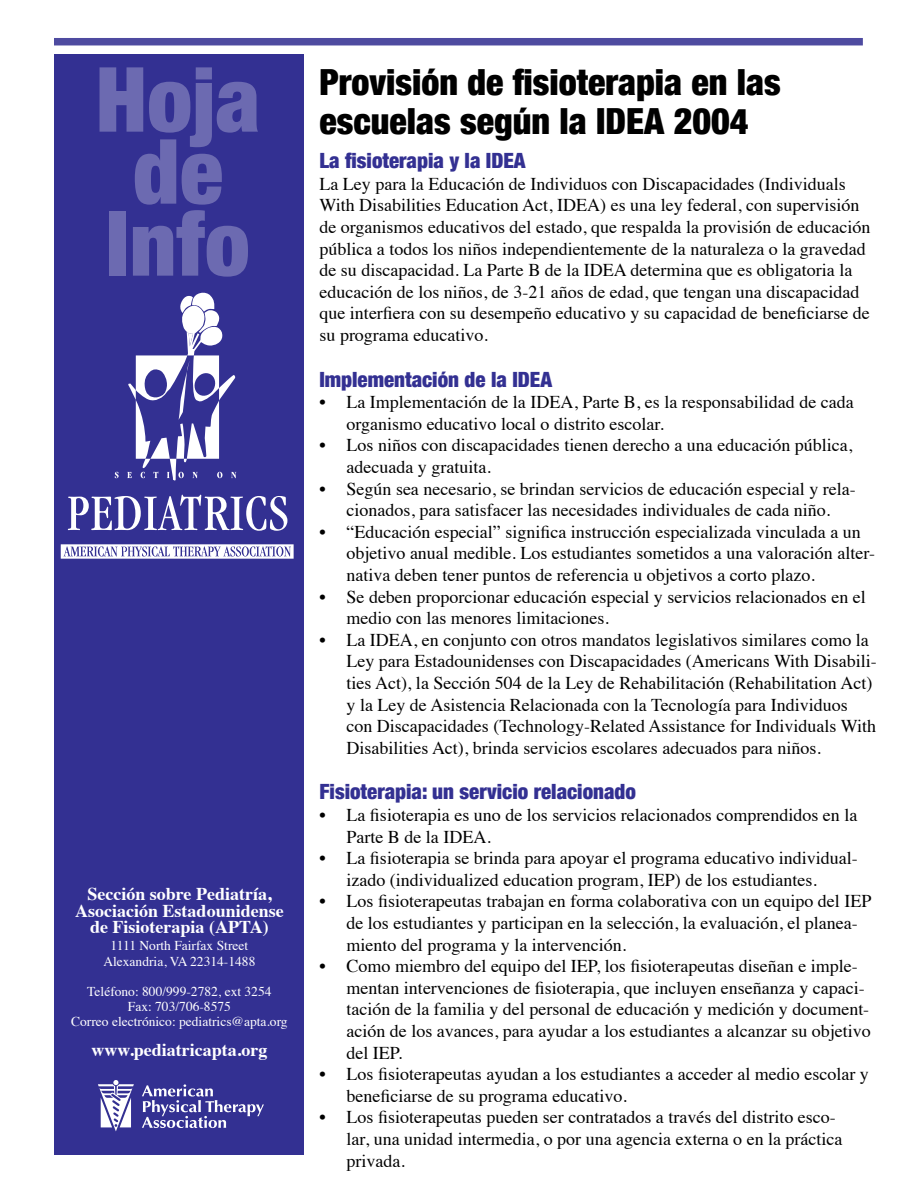
<style>
.page{position:relative;width:918px;height:1188px;background:#fff}
.page>*{position:absolute;margin:0;border:0;box-sizing:border-box;transform-origin:0 0}
.t1{font:900 condensed 90px/72px "Helvetica Neue";color:#6c6ab1}
.t2{font:900 condensed 36px "Helvetica Neue";color:#000}
.t3{font:900 condensed 21px "Helvetica Neue";color:#333092}
.t4{font:18px/21.6px "Times";color:#000}
.t5{font:700 18px/16.5px "Times";color:#fff;text-align:center}
.t6{font:13.5px/15px "Times";color:#fff;text-align:center}
</style>
<div class="page">
<div style="left:54px;top:54px;width:250px;height:1100px;background:#333092"></div>
<div style="left:54px;top:38px;width:809px;height:7px;background:#4e4ba0"></div>
<svg style="left:98px;top:1080px;width:36px;height:51px"></svg>
<svg style="left:142px;top:1084px;width:122px;height:44px"></svg>
<svg style="left:61px;top:544px;width:233px;height:15px;background:#c9c9e2"></svg>
<svg style="left:115px;top:472px;width:4px;height:6px"></svg>
<svg style="left:127px;top:293px;width:109px;height:188px"></svg>
<svg style="left:68px;top:495px;width:219px;height:36px"></svg>
<h1 class="t1" style="left:96px;top:62px;width:166px">Hoja</h1>
<h1 class="t1" style="left:106px;top:134px;width:145px">de<br>Info</h1>
<p class="t5" style="left:75px;top:884px;width:210px">Sección sobre Pediatría,<br>Asociación Estadounidense de Fisioterapia (APTA)</p>
<p class="t6" style="left:103px;top:936px;width:154px;line-height:16.5px">1111 North Fairfax Street<br>Alexandria, VA 22314-1488</p>
<p class="t6" style="left:71px;top:983px;width:218px">Teléfono: 800/999-2782, ext 3254<br>Fax: 703/706-8575<br>Correo electrónico: pediatrics@apta.org</p>
<p class="t5" style="left:91px;top:1040px;width:178px">www.pediatricapta.org</p>
<h2 class="t2" style="left:320px;top:60px;width:463px">Provisión de fisioterapia en las</h2>
<h2 class="t2" style="left:320px;top:99px;width:431px">escuelas según la IDEA 2004</h2>
<p class="t3" style="left:320px;top:148px;width:208px">La fisioterapia y la IDEA</p>
<p class="t4" style="left:320px;top:171px;width:553px">La Ley para la Educación de Individuos con Discapacidades (Individuals With Disabilities Education Act, IDEA) es una ley federal, con supervisión de organismos educativos del estado, que respalda la provisión de educación pública a todos los niños independientemente de la naturaleza o la gravedad de su discapacidad. La Parte B de la IDEA determina que es obligatoria la educación de los niños, de 3-21 años de edad, que tengan una discapacidad que interfiera con su desempeño educativo y su capacidad de beneficiarse de su programa educativo.</p>
<p class="t3" style="left:320px;top:366px;width:234px">Implementación de la IDEA</p>
<p class="t4" style="left:346px;top:390px;width:509px;text-indent:-27px">• La Implementación de la IDEA, Parte B, es la responsabilidad de cada organismo educativo local o distrito escolar.</p>
<p class="t4" style="left:346px;top:433px;width:507px;text-indent:-27px">• Los niños con discapacidades tienen derecho a una educación pública, adecuada y gratuita.</p>
<p class="t4" style="left:320px;top:476px;width:538px;text-align:center">• Según sea necesario, se brindan servicios de educación especial y rela&shy;cionados, para satisfacer las necesidades individuales de cada niño.</p>
<p class="t4" style="left:346px;top:519px;width:530px;text-indent:-27px">• “Educación especial” significa instrucción especializada vinculada a un objetivo anual medible. Los estudiantes sometidos a una valoración alter&shy;nativa deben tener puntos de referencia u objetivos a corto plazo.</p>
<p class="t4" style="left:346px;top:584px;width:521px;text-indent:-27px">• Se deben proporcionar educación especial y servicios relacionados en el medio con las menores limitaciones.</p>
<p class="t4" style="left:346px;top:627px;width:532px;text-indent:-27px">• La IDEA, en conjunto con otros mandatos legislativos similares como la Ley para Estadounidenses con Discapacidades (Americans With Disabili&shy;ties Act), la Sección 504 de la Ley de Rehabilitación (Rehabilitation Act) y la Ley de Asistencia Relacionada con la Tecnología para Individuos con Discapacidades (Technology-Related Assistance for Individuals With Disabilities Act), brinda servicios escolares adecuados para niños.</p>
<p class="t3" style="left:320px;top:779px;width:318px">Fisioterapia: un servicio relacionado</p>
<p class="t4" style="left:346px;top:803px;width:512px;text-indent:-27px">• La fisioterapia es uno de los servicios relacionados comprendidos en la<br>Parte B de la IDEA.</p>
<p class="t4" style="left:346px;top:846px;width:513px;text-indent:-27px">• La fisioterapia se brinda para apoyar el programa educativo individual&shy;izado (individualized education program, IEP) de los estudiantes.</p>
<p class="t4" style="left:346px;top:889px;width:526px;text-indent:-27px">• Los fisioterapeutas trabajan en forma colaborativa con un equipo del IEP de los estudiantes y participan en la selección, la evaluación, el planea&shy;miento del programa y la intervención.</p>
<p class="t4" style="left:346px;top:954px;width:526px;text-indent:-27px">• Como miembro del equipo del IEP, los fisioterapeutas diseñan e imple&shy;mentan intervenciones de fisioterapia, que incluyen enseñanza y capaci&shy;tación de la familia y del personal de educación y medición y document&shy;ación de los avances, para ayudar a los estudiantes a alcanzar su objetivo del IEP.</p>
<p class="t4" style="left:346px;top:1062px;width:524px;text-indent:-27px">• Los fisioterapeutas ayudan a los estudiantes a acceder al medio escolar y beneficiarse de su programa educativo.</p>
<p class="t4" style="left:346px;top:1105px;width:498px;text-indent:-27px">• Los fisioterapeutas pueden ser contratados a través del distrito esco&shy;lar, una unidad intermedia, o por una agencia externa o en la práctica privada.</p>
</div>
